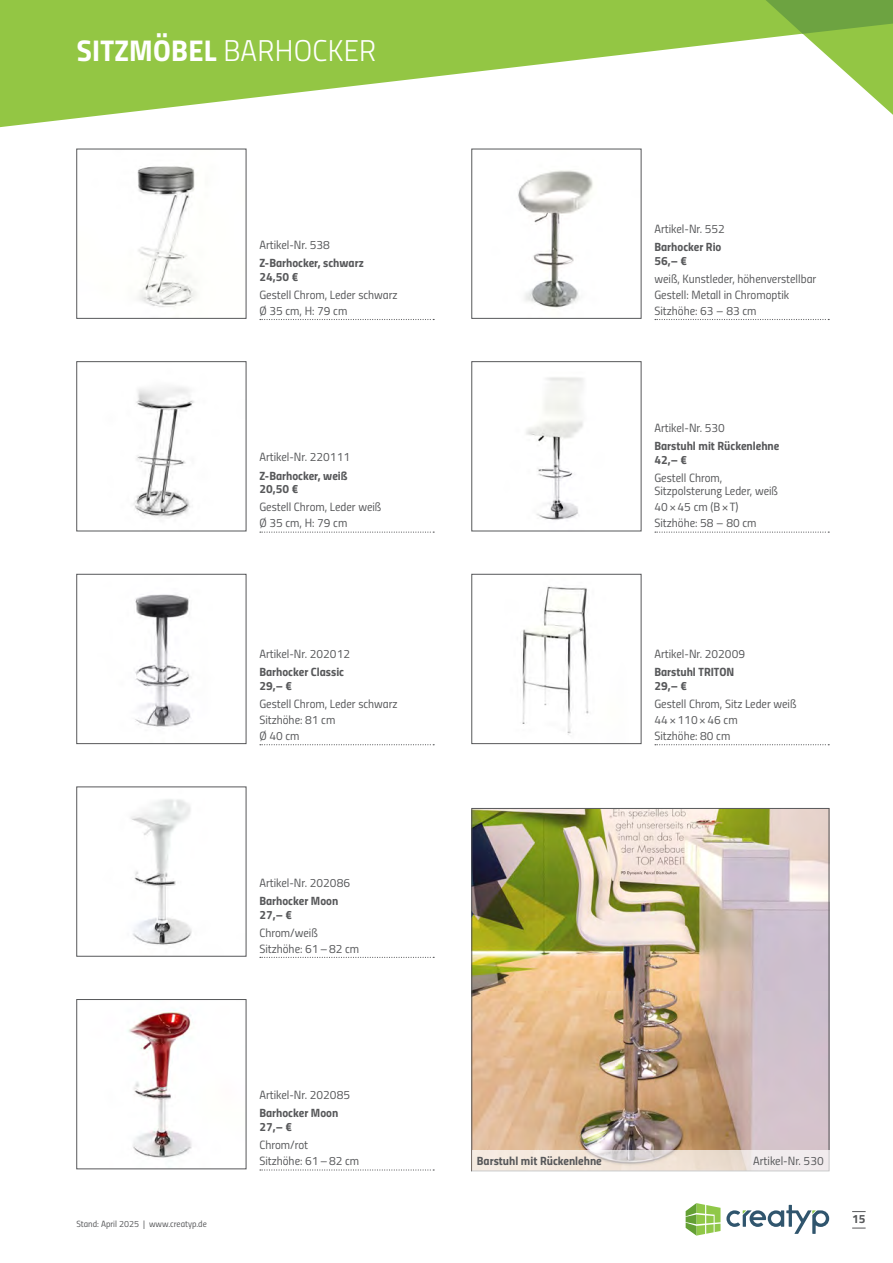
<style>
.page{position:relative;width:893px;height:1263px;background:#fff}
.page>*{position:absolute;margin:0;border:0;box-sizing:border-box;transform-origin:0 0}
.t1{font:30px "Titillium Bold Upright";letter-spacing:.01em;color:#fff}
.t2{font:12px/15.9px "Titillium Regular Upright";color:#57585a}
.t3{font:12px/13.8px "Titillium Bold Upright";color:#57585a}
.t4{font:9px "Titillium Regular Upright";color:#57585a}
.s1{font-family:"Titillium Light Upright"}
</style>
<div class="page">
<svg style="left:0;top:0;width:751px;height:128px;fill:#93c644"></svg>
<svg style="left:751px;top:0;width:142px;height:115px"></svg>
<svg style="left:686px;top:1203px;width:34px;height:32px"></svg>
<svg style="left:726px;top:1205px;width:103px;height:29px"></svg>
<svg style="left:852px;top:1211px;width:14px;height:1px"></svg>
<svg style="left:852px;top:1228px;width:14px;height:1px"></svg>
<img style="left:518px;top:170px;width:75px;height:140px">
<svg style="left:655px;top:319px;width:174px;height:1px"></svg>
<img style="left:526px;top:377px;width:58px;height:143px">
<svg style="left:655px;top:531px;width:174px;height:2px"></svg>
<img style="left:522px;top:586px;width:67px;height:149px">
<div style="left:472px;top:574px;width:169px;height:170px;border:1px solid #57585a"></div>
<svg style="left:655px;top:744px;width:174px;height:1px"></svg>
<img style="left:137px;top:166px;width:60px;height:141px">
<svg style="left:260px;top:319px;width:174px;height:1px"></svg>
<img style="left:133px;top:387px;width:61px;height:131px">
<svg style="left:260px;top:531px;width:174px;height:2px"></svg>
<img style="left:135px;top:594px;width:57px;height:133px">
<div style="left:77px;top:574px;width:169px;height:170px;border:1px solid #57585a"></div>
<svg style="left:260px;top:744px;width:174px;height:1px"></svg>
<img style="left:131px;top:799px;width:61px;height:146px">
<svg style="left:260px;top:957px;width:174px;height:1px"></svg>
<img style="left:128px;top:1009px;width:65px;height:149px">
<svg style="left:260px;top:1169px;width:174px;height:1px"></svg>
<img style="left:474px;top:810px;width:353px;height:340px">
<svg style="left:472px;top:1150px;width:357px;height:21px;background:#ece3dc"></svg>
<h1 class="t1" style="left:77px;top:27px;width:301px">SITZMÖBEL <span class="s1">BARHOCKER</span></h1>
<p class="t2" style="left:259px;top:236px;width:72px">Artikel-Nr. 538</p>
<p class="t3" style="left:259px;top:255px;width:106px">Z-Barhocker, schwarz<br>24,50 €</p>
<p class="t2" style="left:259px;top:286px;width:140px">Gestell Chrom, Leder schwarz<br>Ø 35 cm, H: 79 cm</p>
<p class="t2" style="left:259px;top:449px;width:92px">Artikel-Nr. 220111</p>
<p class="t3" style="left:259px;top:468px;width:90px">Z-Barhocker, weiß<br>20,50 €</p>
<p class="t2" style="left:259px;top:499px;width:123px">Gestell Chrom, Leder weiß<br>Ø 35 cm, H: 79 cm</p>
<p class="t2" style="left:259px;top:645px;width:92px">Artikel-Nr. 202012</p>
<p class="t3" style="left:259px;top:664px;width:86px">Barhocker Classic<br>29,– €</p>
<p class="t2" style="left:259px;top:695px;width:140px">Gestell Chrom, Leder schwarz<br>Sitzhöhe: 81 cm<br>Ø 40 cm</p>
<p class="t2" style="left:259px;top:874px;width:92px">Artikel-Nr. 202086</p>
<p class="t3" style="left:259px;top:893px;width:80px">Barhocker Moon<br>27,– €</p>
<p class="t2" style="left:259px;top:924px;width:101px">Chrom/weiß<br>Sitzhöhe: 61–82 cm</p>
<p class="t4" style="left:77px;top:1217px;width:132px">Stand: April 2025 | www.creatyp.de</p>
<p class="t2" style="left:259px;top:1086px;width:92px">Artikel-Nr. 202085</p>
<p class="t3" style="left:259px;top:1105px;width:80px">Barhocker Moon<br>27,– €</p>
<p class="t2" style="left:259px;top:1136px;width:101px">Chrom/rot<br>Sitzhöhe: 61–82 cm</p>
<p class="t2" style="left:654px;top:220px;width:72px">Artikel-Nr. 552</p>
<p class="t3" style="left:654px;top:239px;width:69px">Barhocker Rio<br>56,– €</p>
<p class="t2" style="left:654px;top:270px;width:163px">weiß, Kunstleder, höhenverstellbar<br>Gestell: Metall in Chromoptik<br>Sitzhöhe: 63 – 83 cm</p>
<p class="t2" style="left:654px;top:419px;width:72px">Artikel-Nr. 530</p>
<p class="t3" style="left:654px;top:438px;width:126px">Barstuhl mit Rückenlehne<br>42,– €</p>
<p class="t2" style="left:654px;top:470px;width:125px;line-height:13.8px">Gestell Chrom,<br>Sitzpolsterung Leder, weiß</p>
<p class="t2" style="left:654px;top:499px;width:104px">40×45 cm (B×T)<br>Sitzhöhe: 58 – 80 cm</p>
<p class="t2" style="left:654px;top:645px;width:92px">Artikel-Nr. 202009</p>
<p class="t3" style="left:654px;top:664px;width:81px">Barstuhl TRITON<br>29,– €</p>
<p class="t2" style="left:654px;top:695px;width:144px">Gestell Chrom, Sitz Leder weiß<br>44×110×46 cm<br>Sitzhöhe: 80 cm</p>
<p class="t3" style="left:477px;top:1153px;width:126px">Barstuhl mit Rückenlehne</p>
<p class="t2" style="left:753px;top:1152px;width:72px">Artikel-Nr. 530</p>
<p class="t3" style="left:852px;top:1211px;width:15px">15</p>
</div>
